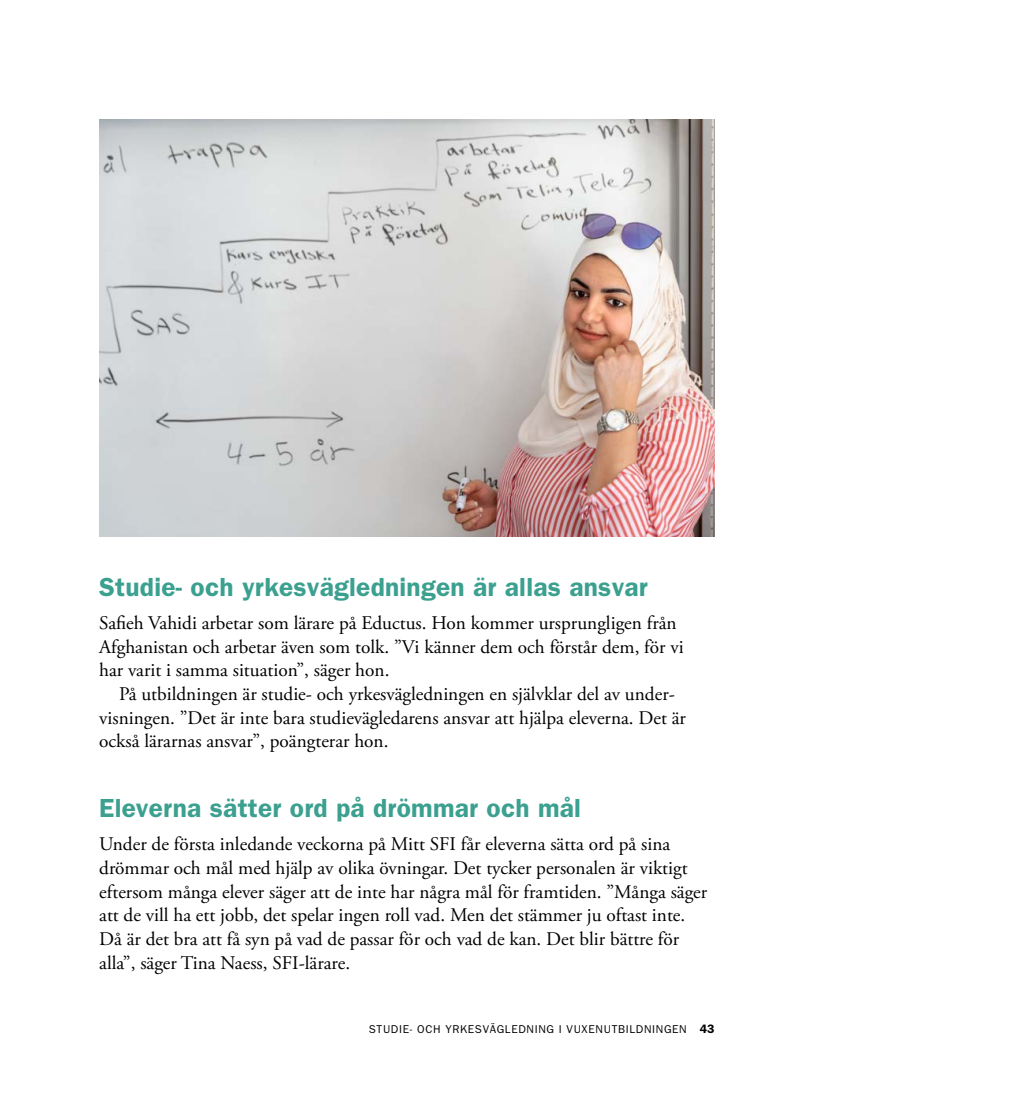
<style>
.page{position:relative;width:1022px;height:1117px;background:#fff}
.page>*{position:absolute;margin:0;border:0;box-sizing:border-box;transform-origin:0 0}
.t1{font:600 26.25px "Franklin Gothic LT";letter-spacing:.01em;color:#3ba08f}
.Brödtext{font:19.25px/23.6px "Adobe Garamond Pro";color:#000}
.t2{font:11.38px "Franklin Gothic LT";letter-spacing:.06em;color:#000}
.s1{font-weight:600;font-size:12.25px}
</style>
<div class="page">
<img style="left:100px;top:119px;width:614px;height:417px">
<h2 class="t1" style="left:99px;top:571px;width:550px">Studie- och yrkesvägledningen är allas ansvar</h2>
<p class="Brödtext" style="left:99px;top:611px;width:586px">Safieh Vahidi arbetar som lärare på Eductus. Hon kommer ursprungligen från<br>Afghanistan och arbetar även som tolk. ”Vi känner dem och förstår dem, för vi har varit i samma situation”, säger hon.</p>
<p class="Brödtext" style="left:99px;top:682px;width:588px;text-indent:20px">På utbildningen är studie- och yrkesvägledningen en självklar del av under&shy;visningen. ”Det är inte bara studievägledarens ansvar att hjälpa eleverna. Det är också lärarnas ansvar”, poängterar hon.</p>
<h2 class="t1" style="left:99px;top:792px;width:483px">Eleverna sätter ord på drömmar och mål</h2>
<p class="Brödtext" style="left:99px;top:833px;width:609px">Under de första inledande veckorna på Mitt SFI får eleverna sätta ord på sina drömmar och mål med hjälp av olika övningar. Det tycker personalen är viktigt eftersom många elever säger att de inte har några mål för framtiden. ”Många säger att de vill ha ett jobb, det spelar ingen roll vad. Men det stämmer ju oftast inte.<br>Då är det bra att få syn på vad de passar för och vad de kan. Det blir bättre för alla”, säger Tina Naess, SFI-lärare.</p>
<p class="t2" style="left:369px;top:1022px;width:347px">STUDIE- OCH YRKESVÄGLEDNING I VUXENUTBILDNINGEN <span class="s1">43</span></p>
</div>
